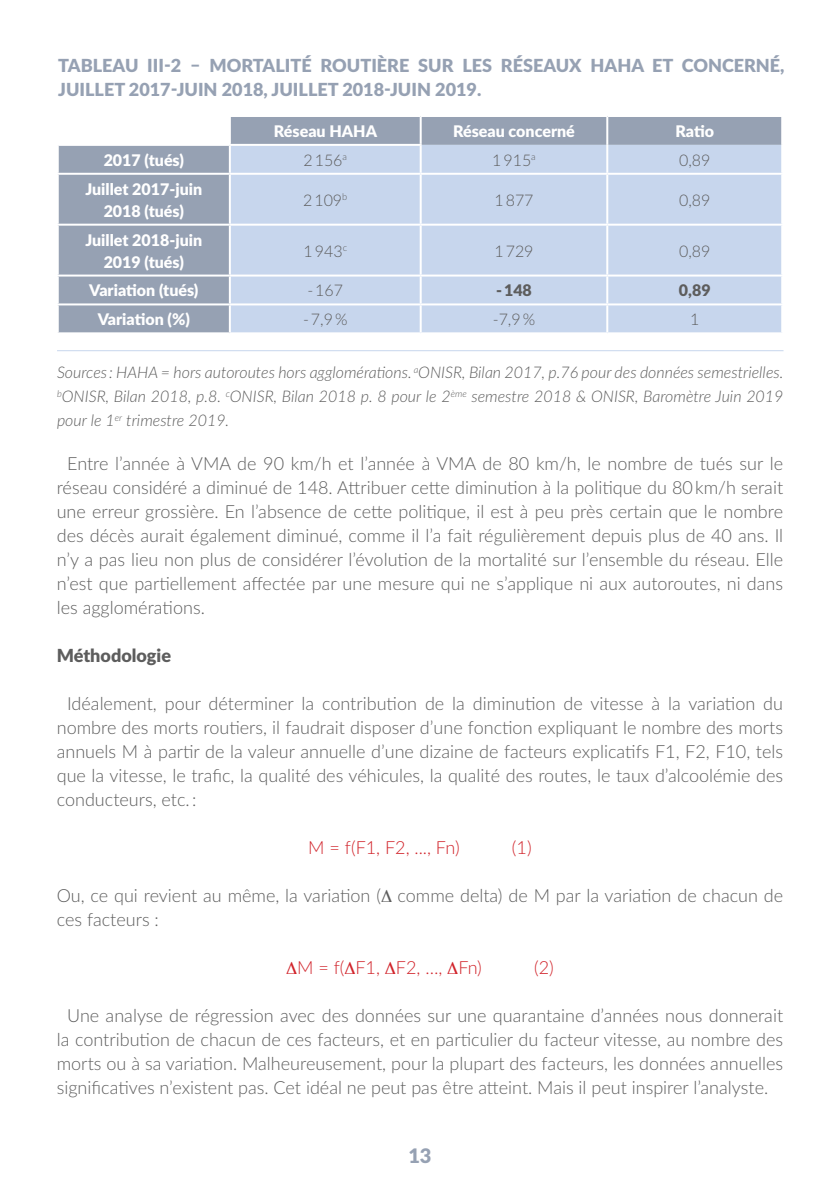
<style>
.page{position:relative;width:840px;height:1191px;background:#fff}
.page>*{position:absolute;margin:0;border:0;box-sizing:border-box;transform-origin:0 0}
.t1{font:900 20px "Lato";color:#96a1b3}
.t2{font:300 18px/24px "Lato";color:#5d5d5d;text-align:justify}
.t3{font:900 18px/24px "Lato";color:#96a1b3}
.t4{font:300 18px "Lato";color:#d1232a}
.t5{font:900 18px "Lato";color:#5d5d5d}
.t6{font:italic 300 16px/24px "Lato";color:#5d5d5d;text-align:justify}
.t7{font:900 16px/22px "Lato";color:#fff;text-align:center}
.t8{font:300 16px "Lato";color:#5d5d5d}
.t9{font:900 16px "Lato";color:#5d5d5d}
</style>
<div class="page">
<hr style="left:57px;top:350px;width:726px;height:1px;background:#c7d6ed">
<svg style="left:59px;top:117px;width:721px;height:215px;background:#a0aaba"></svg>
<div style="left:231px;top:145px;width:549px;height:187px;background:#c7d6ed"></div>
<div style="left:421px;top:175px;width:359px;height:157px;background:#c7d6ed"></div>
<hr style="left:606px;top:117px;width:2px;height:28px;background:#fff">
<hr style="left:57px;top:173px;width:173px;height:2px;background:#fff">
<hr style="left:606px;top:175px;width:2px;height:49px;background:#fff">
<hr style="left:57px;top:224px;width:173px;height:2px;background:#fff">
<hr style="left:420px;top:224px;width:187px;height:2px;background:#fff">
<hr style="left:607px;top:224px;width:175px;height:2px;background:#fff">
<hr style="left:606px;top:226px;width:2px;height:48px;background:#fff">
<hr style="left:57px;top:274px;width:173px;height:2px;background:#fff">
<hr style="left:420px;top:274px;width:187px;height:2px;background:#fff">
<hr style="left:607px;top:274px;width:175px;height:2px;background:#fff">
<hr style="left:606px;top:276px;width:2px;height:27px;background:#fff">
<hr style="left:57px;top:303px;width:173px;height:2px;background:#fff">
<hr style="left:420px;top:303px;width:187px;height:2px;background:#fff">
<hr style="left:607px;top:303px;width:175px;height:2px;background:#fff">
<hr style="left:606px;top:305px;width:2px;height:27px;background:#fff">
<hr style="left:229px;top:117px;width:2px;height:27px;background:#fff">
<hr style="left:419px;top:117px;width:2px;height:27px;background:#fff">
<hr style="left:57px;top:144px;width:173px;height:2px;background:#fff">
<hr style="left:229px;top:146px;width:2px;height:27px;background:#fff">
<hr style="left:229px;top:175px;width:2px;height:49px;background:#fff">
<hr style="left:229px;top:226px;width:2px;height:48px;background:#fff">
<hr style="left:229px;top:276px;width:2px;height:27px;background:#fff">
<hr style="left:229px;top:305px;width:2px;height:27px;background:#fff">
<hr style="left:230px;top:144px;width:191px;height:2px;background:#fff">
<hr style="left:419px;top:175px;width:2px;height:49px;background:#fff">
<hr style="left:419px;top:226px;width:2px;height:48px;background:#fff">
<hr style="left:419px;top:276px;width:2px;height:27px;background:#fff">
<hr style="left:419px;top:305px;width:2px;height:27px;background:#fff">
<hr style="left:230px;top:173px;width:190px;height:2px;background:#fff">
<hr style="left:230px;top:224px;width:190px;height:2px;background:#fff">
<hr style="left:230px;top:274px;width:190px;height:2px;background:#fff">
<hr style="left:230px;top:303px;width:190px;height:2px;background:#fff">
<hr style="left:419px;top:146px;width:2px;height:27px;background:#fff">
<hr style="left:606px;top:145px;width:2px;height:28px;background:#fff">
<hr style="left:420px;top:173px;width:187px;height:2px;background:#fff">
<hr style="left:607px;top:173px;width:175px;height:2px;background:#fff">
<p class="t3" style="left:58px;top:53px;width:727px">TABLEAU III-2 – MORTALITÉ ROUTIÈRE SUR LES RÉSEAUX HAHA ET CONCERNÉ,<br>JUILLET 2017-JUIN 2018, JUILLET 2018-JUIN 2019.</p>
<p class="t7" style="left:274px;top:119px;width:105px">Réseau HAHA</p>
<p class="t7" style="left:453px;top:119px;width:123px">Réseau concerné</p>
<p class="t7" style="left:675px;top:119px;width:40px">Ratio</p>
<p class="t7" style="left:104px;top:148px;width:82px">2017 (tués)</p>
<p class="t8" style="left:303px;top:149px;width:45px">2 156<sup>a</sup></p>
<p class="t8" style="left:492px;top:149px;width:45px">1 915<sup>a</sup></p>
<p class="t8" style="left:678px;top:149px;width:33px">0,89</p>
<p class="t7" style="left:85px;top:177px;width:118px">Juillet 2017-juin<br>2018 (tués)</p>
<p class="t8" style="left:303px;top:189px;width:46px">2 109<sup>b</sup></p>
<p class="t8" style="left:494px;top:189px;width:41px">1 877</p>
<p class="t8" style="left:678px;top:189px;width:33px">0,89</p>
<p class="t7" style="left:85px;top:228px;width:118px">Juillet 2018-juin<br>2019 (tués)</p>
<p class="t8" style="left:303px;top:240px;width:45px">1 943<sup>c</sup></p>
<p class="t8" style="left:494px;top:240px;width:41px">1 729</p>
<p class="t8" style="left:678px;top:240px;width:33px">0,89</p>
<p class="t7" style="left:89px;top:279px;width:111px">Variation (tués)</p>
<p class="t8" style="left:307px;top:279px;width:37px">- 167</p>
<p class="t9" style="left:496px;top:278px;width:37px">- 148</p>
<p class="t9" style="left:678px;top:278px;width:33px">0,89</p>
<p class="t7" style="left:98px;top:308px;width:94px">Variation (%)</p>
<p class="t8" style="left:303px;top:308px;width:46px">- 7,9 %</p>
<p class="t8" style="left:492px;top:308px;width:44px">-7,9 %</p>
<p class="t8" style="left:689px;top:308px;width:11px">1</p>
<p class="t6" style="left:57px;top:360px;width:727px">Sources : HAHA = hors autoroutes hors agglomérations. <sup>a</sup>ONISR, Bilan 2017, p.76 pour des données semestrielles. <sup>b</sup>ONISR, Bilan 2018, p.8. <sup>c</sup>ONISR, Bilan 2018 p. 8 pour le 2<sup>ème</sup> semestre 2018 &amp; ONISR, Baromètre Juin 2019 pour le 1<sup>er</sup> trimestre 2019.</p>
<p class="t2" style="left:57px;top:450px;width:727px;text-indent:10px">Entre l’année à VMA de 90 km/h et l’année à VMA de 80 km/h, le nombre de tués sur le réseau considéré a diminué de 148. Attribuer cette diminution à la politique du 80 km/h serait une erreur grossière. En l’absence de cette politique, il est à peu près certain que le nombre des décès aurait également diminué, comme il l’a fait régulièrement depuis plus de 40 ans. Il n’y a pas lieu non plus de considérer l’évolution de la mortalité sur l’ensemble du réseau. Elle n’est que partiellement affectée par une mesure qui ne s’applique ni aux autoroutes, ni dans les agglomérations.</p>
<p class="t5" style="left:57px;top:641px;width:116px">Méthodologie</p>
<p class="t2" style="left:57px;top:690px;width:727px;text-indent:10px">Idéalement, pour déterminer la contribution de la diminution de vitesse à la variation du nombre des morts routiers, il faudrait disposer d’une fonction expliquant le nombre des morts annuels M à partir de la valeur annuelle d’une dizaine de facteurs explicatifs F1, F2, F10, tels que la vitesse, le trafic, la qualité des véhicules, la qualité des routes, le taux d’alcoolémie des conducteurs, etc. :</p>
<p class="t4" style="left:308px;top:834px;width:153px">M = f(F1, F2, ..., Fn)</p>
<p class="t4" style="left:511px;top:834px;width:21px">(1)</p>
<p class="t2" style="left:57px;top:882px;width:727px">Ou, ce qui revient au même, la variation ( comme delta) de M par la variation de chacun de ces facteurs :</p>
<p class="t4" style="left:297px;top:954px;width:186px">M = f( F1, F2, …, Fn)</p>
<p class="t4" style="left:534px;top:954px;width:21px">(2)</p>
<p class="t2" style="left:57px;top:1002px;width:727px;text-indent:10px">Une analyse de régression avec des données sur une quarantaine d’années nous donnerait la contribution de chacun de ces facteurs, et en particulier du facteur vitesse, au nombre des morts ou à sa variation. Malheureusement, pour la plupart des facteurs, les données annuelles significatives n’existent pas. Cet idéal ne peut pas être atteint. Mais il peut inspirer l’analyste.</p>
<p class="t1" style="left:408px;top:1140px;width:25px">13</p>
</div>
